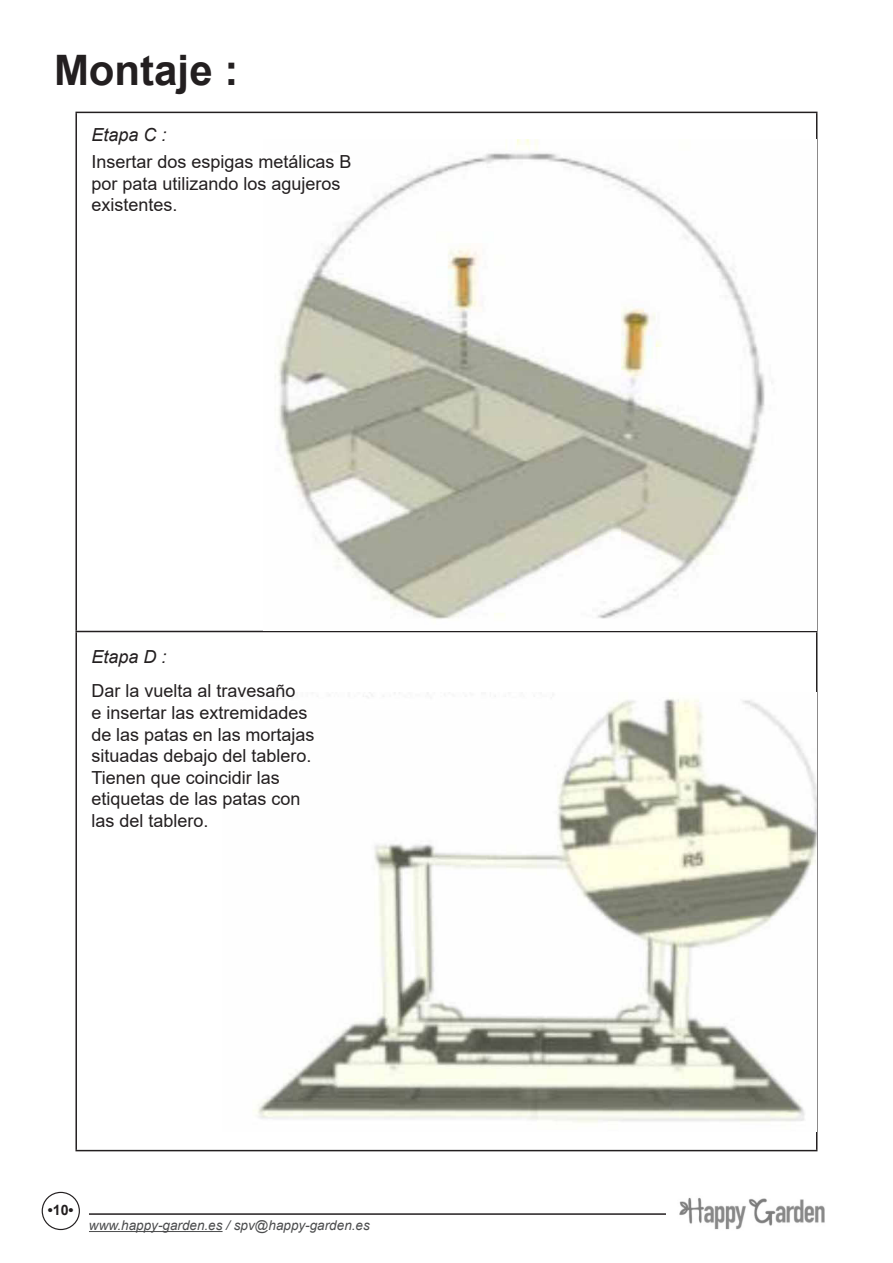
<style>
.page{position:relative;width:893px;height:1263px;background:#fff}
.page>*{position:absolute;margin:0;border:0;box-sizing:border-box;transform-origin:0 0}
.P3_4_5_6_7_TITRE{font:700 42px "Arial";color:#231f20}
.table_des_matières{font:18px/21.6px "Arial";color:#231f20}
.P5_Montage_-_Etapes{font:italic 18px "Arial";color:#231f20}
.t1{font:700 14.25px "Arial";color:#231f20}
.t2{font:italic 13.5px "Arial";color:#4b4c4d}
</style>
<div class="page">
<hr style="left:89px;top:1213px;width:749px;height:2px;background:#231f20">
<hr style="left:89px;top:1231px;width:134px;height:1px;background:#4b4c4d">
<div style="left:42px;top:1192px;width:38px;height:38px;border:1px solid #231f20;border-radius:50%"></div>
<img style="left:666px;top:1197px;width:172px;height:33px">
<hr style="left:75px;top:112px;width:742px;height:1px;background:#231f20">
<hr style="left:75px;top:113px;width:2px;height:518px;background:#231f20">
<hr style="left:816px;top:113px;width:1px;height:518px;background:#231f20">
<hr style="left:75px;top:631px;width:742px;height:1px;background:#231f20">
<hr style="left:75px;top:632px;width:2px;height:518px;background:#231f20">
<hr style="left:816px;top:632px;width:1px;height:518px;background:#231f20">
<hr style="left:75px;top:1150px;width:742px;height:1px;background:#231f20">
<img style="left:275px;top:140px;width:498px;height:479px">
<img style="left:240px;top:692px;width:576px;height:431px">
<p class="P3_4_5_6_7_TITRE" style="left:54px;top:40px;width:186px">Montaje :</p>
<p class="P5_Montage_-_Etapes" style="left:91px;top:123px;width:77px">Etapa C :</p>
<p class="table_des_matières" style="left:91px;top:151px;width:262px">Insertar dos espigas metálicas B por pata utilizando los agujeros existentes.</p>
<p class="P5_Montage_-_Etapes" style="left:91px;top:645px;width:77px">Etapa D :</p>
<p class="table_des_matières" style="left:91px;top:680px;width:225px">Dar la vuelta al travesaño<br>e insertar las extremidades de las patas en las mortajas situadas debajo del tablero.<br>Tienen que coincidir las etiquetas de las patas con las del tablero.</p>
<p class="t1" style="left:48px;top:1199px;width:27px">•10•</p>
<p class="t2" style="left:89px;top:1216px;width:282px">www.happy-garden.es / spv@happy-garden.es</p>
</div>
